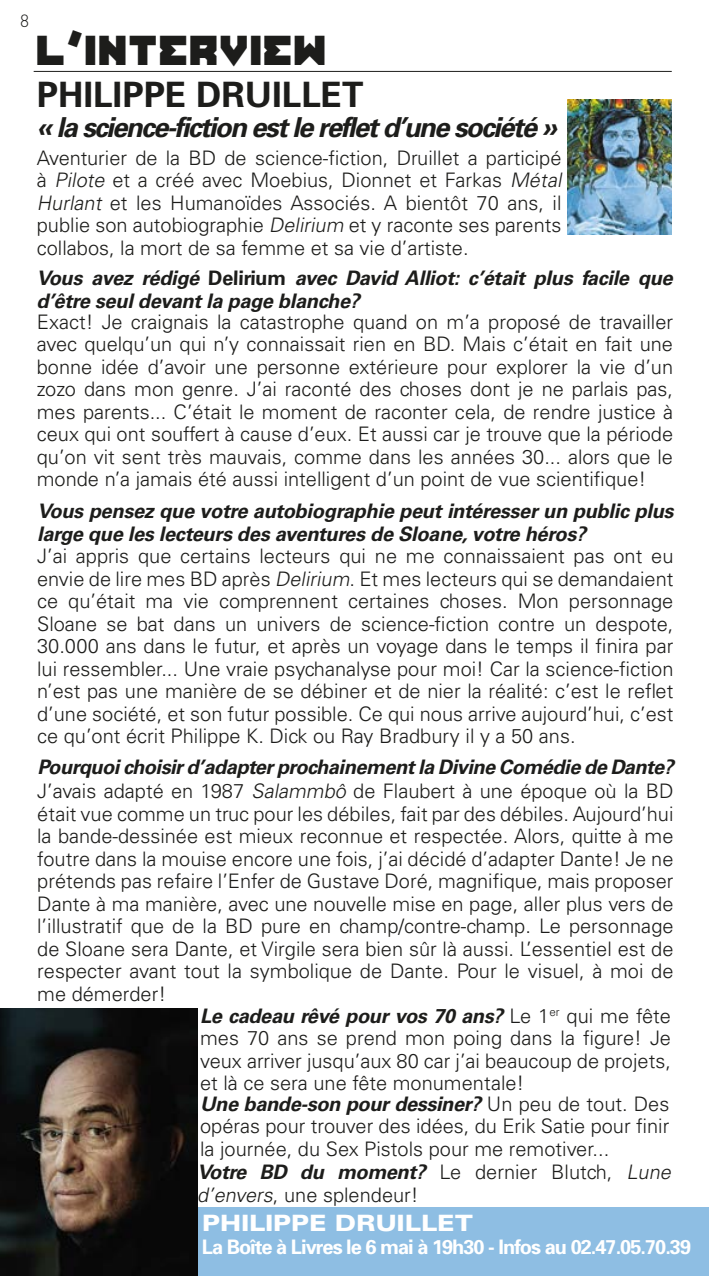
<style>
.page{position:relative;width:709px;height:1276px;background:#fff}
.page>*{position:absolute;margin:0;border:0;box-sizing:border-box;transform-origin:0 0}
.t1{font:45px "East Bloc ICG Closed";color:#1d1d1b}
.t2{font:700 35px "Univers";color:#1d1d1b}
.t3{font:italic 700 27.5px "Univers";letter-spacing:-.06em;color:#1d1d1b}
.t4{font:900 expanded 22.5px "Univers";letter-spacing:-.02em;color:#fff}
.t5{font:300 20px/22.5px "Univers LT Std";color:#1d1d1b;text-align:justify}
.t6{font:italic 700 20px/22.5px "Univers LT Std";letter-spacing:-.015em;color:#1d1d1b}
.t7{font:700 20px "Univers";letter-spacing:-.05em;color:#fff}
.t8{font:300 17.5px "DIN";color:#1d1d1b}
.s1{font-style:italic}
.s2{font-weight:700;font-style:italic}
</style>
<div class="page">
<hr style="left:34px;top:71px;width:637px;height:1px;background:#1d1d1b">
<div style="left:0;top:1208px;width:708px;height:68px;background:#8ebee3"></div>
<img style="left:0;top:1008px;width:197px;height:268px">
<img style="left:567px;top:99px;width:104px;height:135px">
<p class="t8" style="left:20px;top:10px;width:10px">8</p>
<h1 class="t1" style="left:35px;top:18px;width:293px">L’INTERVIEW</h1>
<h2 class="t2" style="left:37px;top:73px;width:328px">PHILIPPE DRUILLET</h2>
<h3 class="t3" style="left:37px;top:110px;width:521px">« la science-fiction est le reflet d’une société »</h3>
<p class="t5" style="left:37px;top:147px;width:530px;text-align:left">Aventurier de la BD de science-fiction, Druillet a participé à <span class="s1">Pilote</span> et a créé avec Moebius, Dionnet et Farkas <span class="s1">Métal Hurlant</span> et les Humanoïdes Associés. A bientôt 70 ans, il publie son autobiographie <span class="s1">Delirium</span> et y raconte ses parents collabos, la mort de sa femme et sa vie d’artiste.</p>
<p class="t6" style="left:36px;top:267px;width:637px">Vous avez rédigé Delirium avec David Alliot: c’était plus facile que d’être seul devant la page blanche?</p>
<p class="t5" style="left:37px;top:310px;width:638px">Exact! Je craignais la catastrophe quand on m’a proposé de travailler avec quelqu’un qui n’y connaissait rien en BD. Mais c’était en fait une bonne idée d’avoir une personne extérieure pour explorer la vie d’un zozo dans mon genre. J’ai raconté des choses dont je ne parlais pas, mes parents... C’était le moment de raconter cela, de rendre justice à ceux qui ont souffert à cause d’eux. Et aussi car je trouve que la période qu’on vit sent très mauvais, comme dans les années 30... alors que le monde n’a jamais été aussi intelligent d’un point de vue scientifique!</p>
<p class="t6" style="left:37px;top:500px;width:638px">Vous pensez que votre autobiographie peut intéresser un public plus large que les lecteurs des aventures de Sloane, votre héros?</p>
<p class="t5" style="left:37px;top:545px;width:638px">J’ai appris que certains lecteurs qui ne me connaissaient pas ont eu envie de lire mes BD après <span class="s1">Delirium</span>. Et mes lecteurs qui se demandaient ce qu’était ma vie comprennent certaines choses. Mon personnage Sloane se bat dans un univers de science-fiction contre un despote, 30.000 ans dans le futur, et après un voyage dans le temps il finira par lui ressembler... Une vraie psychanalyse pour moi! Car la science-fiction n’est pas une manière de se débiner et de nier la réalité: c’est le reflet d’une société, et son futur possible. Ce qui nous arrive aujourd’hui, c’est ce qu’ont écrit Philippe K. Dick ou Ray Bradbury il y a 50 ans.</p>
<p class="t6" style="left:37px;top:756px;width:638px">Pourquoi choisir d’adapter prochainement la Divine Comédie de Dante?</p>
<p class="t5" style="left:37px;top:780px;width:638px">J’avais adapté en 1987 <span class="s1">Salammbô</span> de Flaubert à une époque où la BD était vue comme un truc pour les débiles, fait par des débiles. Aujourd’hui la bande-dessinée est mieux reconnue et respectée. Alors, quitte à me foutre dans la mouise encore une fois, j’ai décidé d’adapter Dante! Je ne prétends pas refaire l’Enfer de Gustave Doré, magnifique, mais proposer Dante à ma manière, avec une nouvelle mise en page, aller plus vers de l’illustratif que de la BD pure en champ/contre-champ. Le personnage de Sloane sera Dante, et Virgile sera bien sûr là aussi. L’essentiel est de respecter avant tout la symbolique de Dante. Pour le visuel, à moi de me démerder!</p>
<p class="t5" style="left:200px;top:1004px;width:472px"><span class="s2">Le cadeau rêvé pour vos 70 ans?</span> Le 1<sup>er</sup> qui me fête mes 70 ans se prend mon poing dans la figure! Je veux arriver jusqu’aux 80 car j’ai beaucoup de projets, et là ce sera une fête monumentale!</p>
<p class="t5" style="left:200px;top:1092px;width:471px"><span class="s2">Une bande-son pour dessiner?</span> Un peu de tout. Des opéras pour trouver des idées, du Erik Satie pour finir la journée, du Sex Pistols pour me remotiver...</p>
<p class="t5" style="left:197px;top:1161px;width:479px"><span class="s2">Votre BD du moment?</span> Le dernier Blutch, <span class="s1">Lune d’envers</span>, une splendeur!</p>
<p class="t4" style="left:202px;top:1210px;width:273px">PHILIPPE DRUILLET</p>
<p class="t7" style="left:202px;top:1234px;width:491px">La Boîte à Livres le 6 mai à 19h30 - Infos au 02.47.05.70.39</p>
</div>
